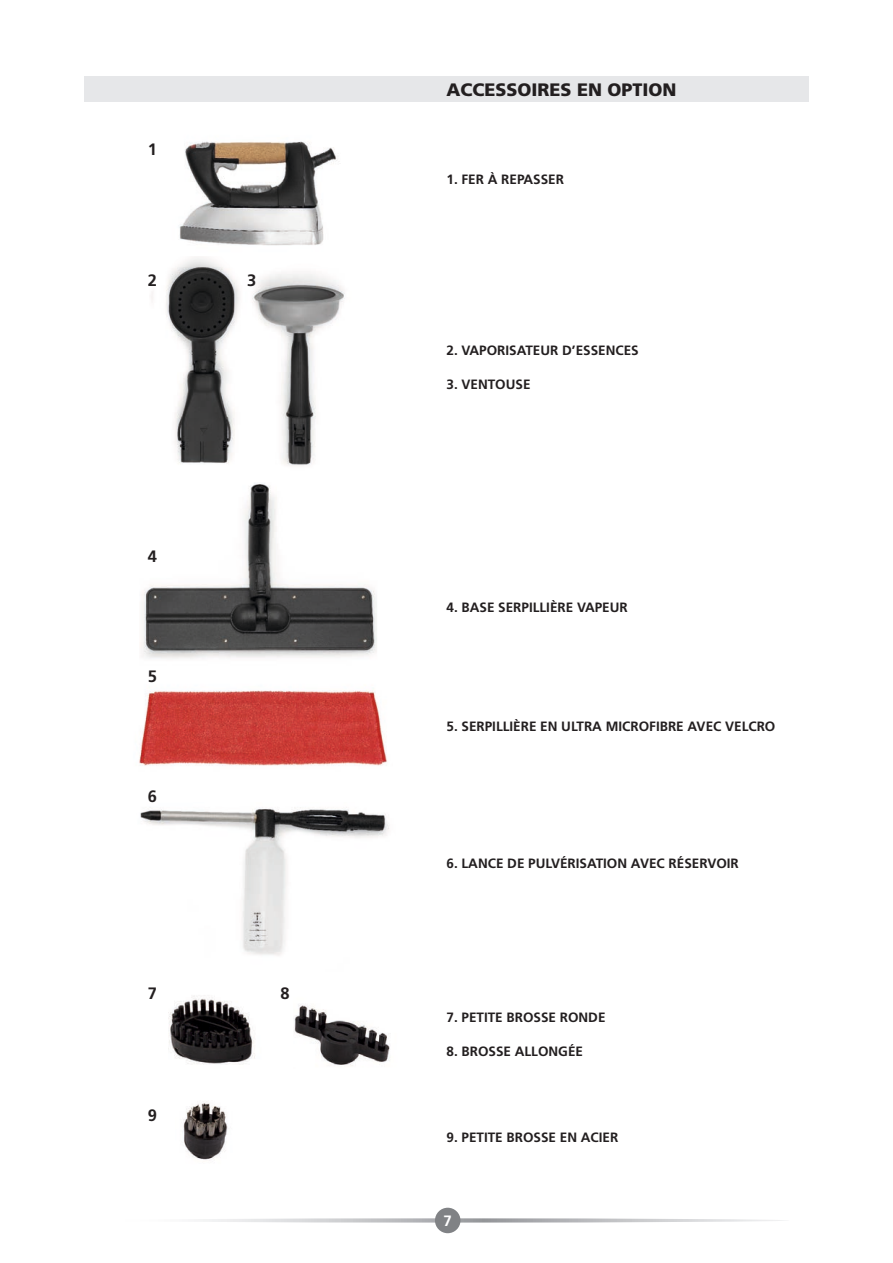
<style>
.page{position:relative;width:893px;height:1263px;background:#fff}
.page>*{position:absolute;margin:0;border:0;box-sizing:border-box;transform-origin:0 0}
.t1{font:900 18px "Frutiger LT Std";color:#231f20}
.t2{font:700 16.5px "Frutiger LT Std";color:#231f20}
.t3{font:700 15px "Frutiger LT Std";color:#fff}
.t4{font:700 13.5px "Frutiger LT Std";color:#231f20}
</style>
<div class="page">
<img style="left:179px;top:141px;width:159px;height:105px">
<img style="left:139px;top:690px;width:248px;height:76px">
<img style="left:141px;top:483px;width:236px;height:176px">
<img style="left:151px;top:258px;width:194px;height:208px">
<img style="left:168px;top:995px;width:87px;height:70px">
<img style="left:294px;top:1005px;width:96px;height:61px">
<img style="left:183px;top:1101px;width:45px;height:59px">
<img style="left:140px;top:807px;width:249px;height:149px">
<svg style="left:200px;top:1218px;width:584px;height:4px"></svg>
<div style="left:435px;top:1208px;width:25px;height:25px;background:#808285;border-radius:50%"></div>
<div style="left:84px;top:77px;width:725px;height:25px;background:#e6e7e9"></div>
<p class="t2" style="left:148px;top:139px;width:11px">1</p>
<p class="t2" style="left:148px;top:270px;width:11px">2</p>
<p class="t2" style="left:247px;top:270px;width:11px">3</p>
<p class="t2" style="left:148px;top:547px;width:11px">4</p>
<p class="t2" style="left:148px;top:667px;width:11px">5</p>
<p class="t2" style="left:148px;top:786px;width:11px">6</p>
<p class="t2" style="left:148px;top:983px;width:11px">7</p>
<p class="t2" style="left:281px;top:983px;width:11px">8</p>
<p class="t2" style="left:148px;top:1105px;width:11px">9</p>
<h1 class="t1" style="left:446px;top:79px;width:232px">ACCESSOIRES EN OPTION</h1>
<p class="t4" style="left:446px;top:171px;width:119px">1. FER À REPASSER</p>
<p class="t4" style="left:446px;top:342px;width:194px">2. VAPORISATEUR D’ESSENCES</p>
<p class="t4" style="left:446px;top:377px;width:86px">3. VENTOUSE</p>
<p class="t4" style="left:446px;top:599px;width:183px">4. BASE SERPILLIÈRE VAPEUR</p>
<p class="t4" style="left:446px;top:719px;width:330px">5. SERPILLIÈRE EN ULTRA MICROFIBRE AVEC VELCRO</p>
<p class="t4" style="left:446px;top:855px;width:294px">6. LANCE DE PULVÉRISATION AVEC RÉSERVOIR</p>
<p class="t4" style="left:446px;top:1009px;width:161px">7. PETITE BROSSE RONDE</p>
<p class="t4" style="left:446px;top:1043px;width:138px">8. BROSSE ALLONGÉE</p>
<p class="t4" style="left:446px;top:1129px;width:173px">9. PETITE BROSSE EN ACIER</p>
<p class="t3" style="left:444px;top:1212px;width:10px">7</p>
</div>
